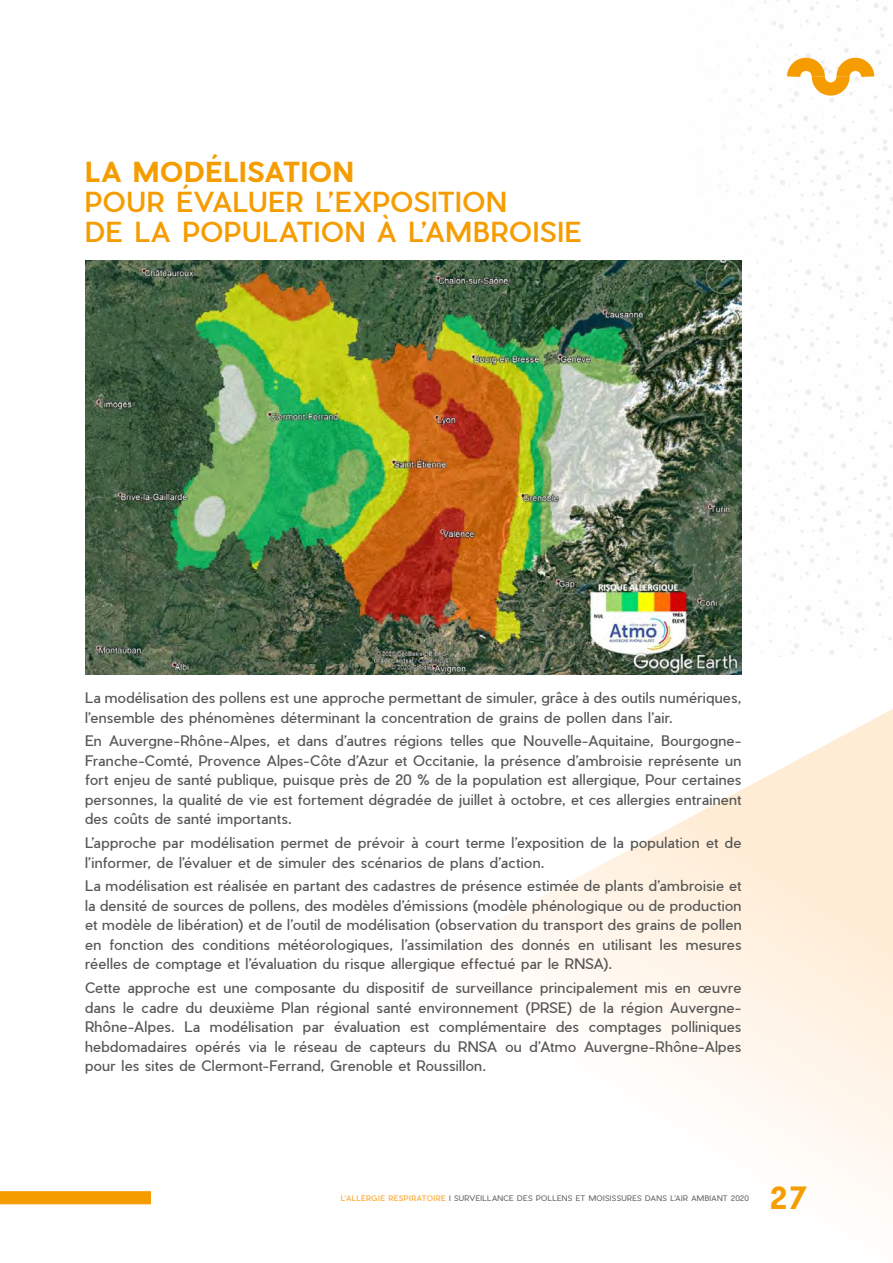
<style>
.page{position:relative;width:893px;height:1263px;background:#fff}
.page>*{position:absolute;margin:0;border:0;box-sizing:border-box;transform-origin:0 0}
.t1{font:700 30px "Pier Sans";color:#f59c00}
.t2{font:500 27px/30px "Pier Sans";letter-spacing:.03em;color:#f59c00}
.t3{font:700 27px "Pier Sans";letter-spacing:.035em;color:#f59c00}
.t4{font:14.25px/19.5px "Pier Sans";letter-spacing:.025em;color:#575756;text-align:justify}
.t5{font:300 7.5px "Pier Sans";letter-spacing:.045em;color:#575756}
.s1{font-weight:500;color:#f9b142}
</style>
<div class="page">
<svg style="left:479px;top:709px;width:414px;height:487px"></svg>
<img style="left:741px;top:0;width:152px;height:658px">
<svg style="left:780px;top:51px;width:101px;height:51px"></svg>
<div style="left:0;top:1191px;width:151px;height:13px;background:#f59c00"></div>
<img style="left:85px;top:260px;width:656px;height:414px">
<h2 class="t3" style="left:85px;top:153px;width:270px">LA MODÉLISATION</h2>
<h2 class="t2" style="left:85px;top:187px;width:498px">POUR ÉVALUER L’EXPOSITION<br>DE LA POPULATION À L’AMBROISIE</h2>
<p class="t4" style="left:85px;top:688px;width:658px">La modélisation des pollens est une approche permettant de simuler, grâce à des outils numériques, l’ensemble des phénomènes déterminant la concentration de grains de pollen dans l’air.</p>
<p class="t4" style="left:85px;top:731px;width:658px">En Auvergne-Rhône-Alpes, et dans d’autres régions telles que Nouvelle-Aquitaine, Bourgogne-Franche-Comté, Provence Alpes-Côte d’Azur et Occitanie, la présence d’ambroisie représente un fort enjeu de santé publique, puisque près de 20 % de la population est allergique, Pour certaines personnes, la qualité de vie est fortement dégradée de juillet à octobre, et ces allergies entrainent des coûts de santé importants.</p>
<p class="t4" style="left:85px;top:833px;width:658px">L’approche par modélisation permet de prévoir à court terme l’exposition de la population et de l’informer, de l’évaluer et de simuler des scénarios de plans d’action.</p>
<p class="t4" style="left:85px;top:876px;width:658px">La modélisation est réalisée en partant des cadastres de présence estimée de plants d’ambroisie et la densité de sources de pollens, des modèles d’émissions (modèle phénologique ou de production et modèle de libération) et de l’outil de modélisation (observation du transport des grains de pollen en fonction des conditions météorologiques, l’assimilation des donnés en utilisant les mesures réelles de comptage et l’évaluation du risque allergique effectué par le RNSA).</p>
<p class="t4" style="left:85px;top:978px;width:658px">Cette approche est une composante du dispositif de surveillance principalement mis en œuvre dans le cadre du deuxième Plan régional santé environnement (PRSE) de la région Auvergne-Rhône-Alpes. La modélisation par évaluation est complémentaire des comptages polliniques hebdomadaires opérés via le réseau de capteurs du RNSA ou d’Atmo Auvergne-Rhône-Alpes pour les sites de Clermont-Ferrand, Grenoble et Roussillon.</p>
<p class="t5" style="left:341px;top:1193px;width:409px"><span class="s1">L’ALLERGIE RESPIRATOIRE</span> I SURVEILLANCE DES POLLENS ET MOISISSURES DANS L’AIR AMBIANT 2020</p>
<h1 class="t1" style="left:770px;top:1177px;width:39px">27</h1>
</div>
